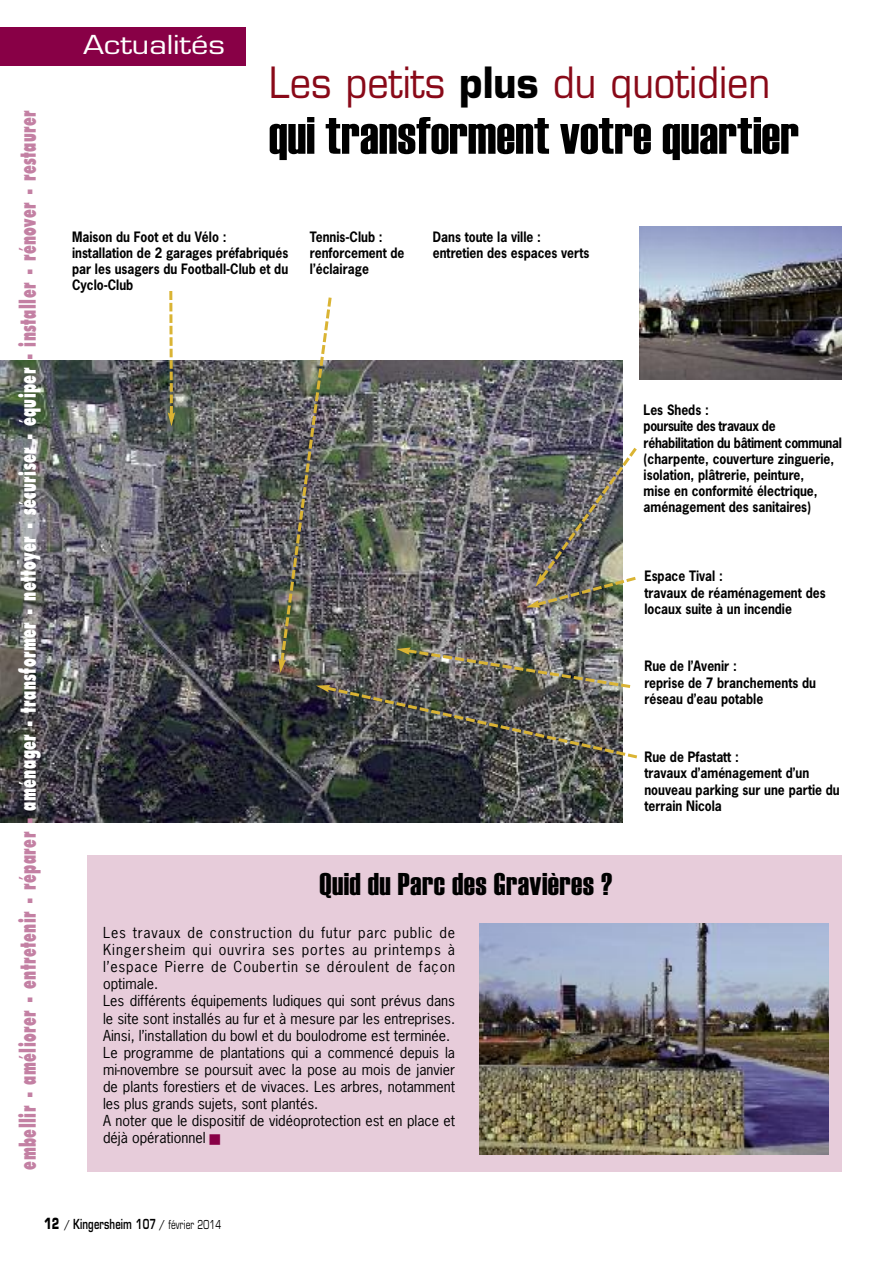
<style>
.page{position:relative;width:893px;height:1263px;background:#fff}
.page>*{position:absolute;margin:0;border:0;box-sizing:border-box;transform-origin:0 0}
.t1{font:52.5px "Haettenschweiler";color:#000}
.t2{font:42px "Eurostile";color:#890918;scale:.9 1}
.t3{font:31.5px "Haettenschweiler";letter-spacing:.015em;color:#000}
.t4{font:25.5px "Eurostile";color:#fff;scale:1.2 1}
.t5{font:900 22.5px "Futura BT";letter-spacing:.03em;color:#c380a3;scale:.6 1}
.t6{font:14.25px/17.1px "News Gothic";color:#000}
.t7{font:700 13.5px/16.2px "News Gothic";color:#000;scale:.9 1}
.t8{font:600 13.5px "Eurostile";letter-spacing:.015em;color:#000;scale:.7 1}
.s1{color:#fff}
.s2{font-weight:700;color:#000}
.s3{color:#880046}
.s4{font-weight:700;font-size:15px}
.s5{font-weight:400;font-size:12px}
</style>
<div class="page">
<img style="left:0;top:360px;width:622px;height:462px">
<div style="left:87px;top:855px;width:755px;height:316px;background:#e7ccda"></div>
<svg style="left:168px;top:291px;width:7px;height:135px"></svg>
<img style="left:480px;top:923px;width:349px;height:231px">
<div style="left:0;top:27px;width:245px;height:38px;background:#880046"></div>
<img style="left:278px;top:297px;width:362px;height:463px">
<img style="left:639px;top:227px;width:203px;height:152px">
<h3 class="t5" style="left:19px;top:1169px;width:1767px;rotate:-90deg">embellir - améliorer - entretenir - réparer - <span class="s1">aménager - transformer - nettoyer - sécuriser - équiper</span> - installer - rénover - restaurer</h3>
<h3 class="t4" style="left:83px;top:35px;width:120px">Actualités</h3>
<h2 class="t2" style="left:269px;top:67px;width:559px">Les petits <span class="s2">plus</span> du quotidien</h2>
<h1 class="t1" style="left:269px;top:105px;width:532px">qui transforment votre quartier</h1>
<p class="t7" style="left:72px;top:229px;width:242px">Maison du Foot et du Vélo : installation de 2 garages préfabriqués par les usagers du Football-Club et du<br>Cyclo-Club</p>
<p class="t7" style="left:310px;top:229px;width:107px">Tennis-Club : renforcement de l’éclairage</p>
<p class="t7" style="left:433px;top:229px;width:175px">Dans toute la ville : entretien des espaces verts</p>
<h3 class="t3" style="left:319px;top:866px;width:294px">Quid du Parc des Gravières ?</h3>
<p class="t6" style="left:103px;top:924px;width:354px">Les travaux de construction du futur parc public de Kingersheim qui ouvrira ses portes au printemps à l’espace Pierre de Coubertin se déroulent de façon optimale.<br>Les différents équipements ludiques qui sont prévus dans le site sont installés au fur et à mesure par les entreprises.<br>Ainsi, l’installation du bowl et du boulodrome est terminée.<br>Le programme de plantations qui a commencé depuis la mi-novembre se poursuit avec la pose au mois de janvier de plants forestiers et de vivaces. Les arbres, notamment les plus grands sujets, sont plantés.<br>A noter que le dispositif de vidéoprotection est en place et déjà opérationnel <span class="s3">■</span></p>
<p class="t7" style="left:644px;top:402px;width:222px">Les Sheds :<br>poursuite des travaux de réhabilitation du bâtiment communal (charpente, couverture zinguerie, isolation, plâtrerie, peinture,<br>mise en conformité électrique, aménagement des sanitaires)</p>
<p class="t7" style="left:644px;top:568px;width:203px">Espace Tival :<br>travaux de réaménagement des locaux suite à un incendie</p>
<p class="t7" style="left:644px;top:658px;width:192px">Rue de l’Avenir :<br>reprise de 7 branchements du réseau d’eau potable</p>
<p class="t7" style="left:644px;top:749px;width:219px">Rue de Pfastatt :<br>travaux d’aménagement d’un nouveau parking sur une partie du terrain Nicola</p>
<p class="t8" style="left:44px;top:1219px;width:255px"><span class="s4">12</span> <span class="s5">/</span> Kingersheim 107 <span class="s5">/ février 2014</span></p>
</div>
